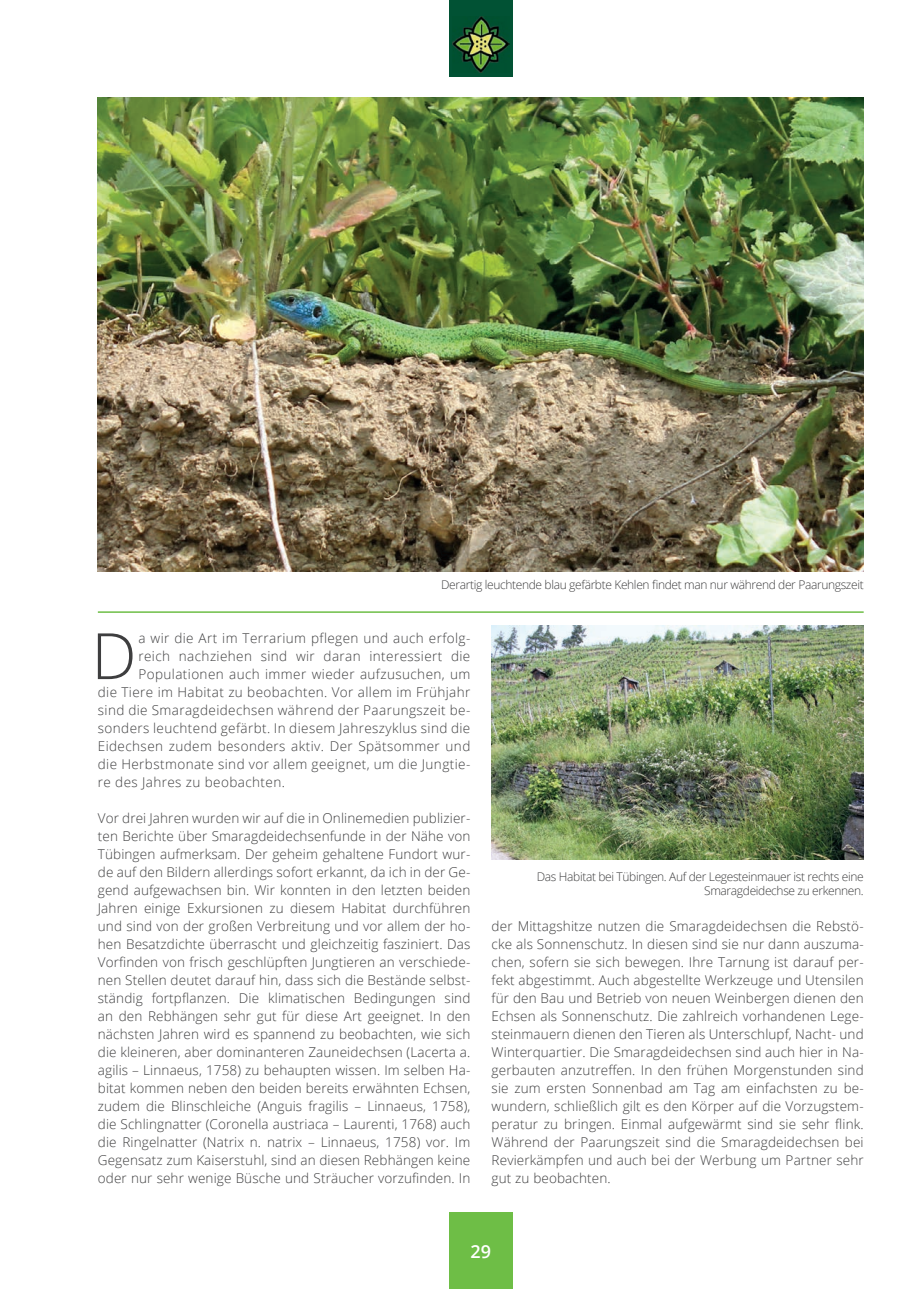
<style>
.page{position:relative;width:919px;height:1289px;background:#fff}
.page>*{position:absolute;margin:0;border:0;box-sizing:border-box;transform-origin:0 0}
.t1{font:300 63.9px "Open Sans";color:#3e3e3f}
.t2{font:600 18px "Open Sans";color:#fff}
.t3{font:300 13.5px/18px "Open Sans";letter-spacing:.03em;color:#3e3e3f;text-align:justify}
.t4{font:300 12px/14.4px "Open Sans";letter-spacing:-.03em;color:#3e3e3f;text-align:right}
</style>
<div class="page">
<div style="left:449px;top:0;width:63px;height:77px;background:#015234"></div>
<img style="left:452px;top:17px;width:57px;height:55px">
<div style="left:449px;top:1212px;width:63px;height:76px;background:#6ebe46"></div>
<hr style="left:98px;top:611px;width:765px;height:2px;background:#6ebe46">
<img style="left:491px;top:625px;width:372px;height:234px">
<img style="left:98px;top:98px;width:765px;height:473px">
<p class="t4" style="left:441px;top:577px;width:424px">Derartig leuchtende blau gefärbte Kehlen findet man nur während der Paarungszeit</p>
<h1 class="t1" style="left:91px;top:612px;width:47px">D</h1>
<p class="t3" style="left:138px;top:628px;width:333px">a wir die Art im Terrarium pflegen und auch erfolg-</p>
<p class="t3" style="left:138px;top:646px;width:333px">reich nachziehen sind wir daran interessiert die</p>
<p class="t3" style="left:138px;top:664px;width:333px">Populationen auch immer wieder aufzusuchen, um</p>
<p class="t3" style="left:98px;top:682px;width:374px">die Tiere im Habitat zu beobachten. Vor allem im Frühjahr</p>
<p class="t3" style="left:98px;top:700px;width:374px">sind die Smaragdeidechsen während der Paarungszeit be-</p>
<p class="t3" style="left:98px;top:718px;width:374px">sonders leuchtend gefärbt. In diesem Jahreszyklus sind die</p>
<p class="t3" style="left:98px;top:736px;width:374px">Eidechsen zudem besonders aktiv. Der Spätsommer und</p>
<p class="t3" style="left:98px;top:754px;width:374px">die Herbstmonate sind vor allem geeignet, um die Jungtie-</p>
<p class="t3" style="left:98px;top:772px;width:189px">re des Jahres zu beobachten.</p>
<p class="t3" style="left:98px;top:808px;width:374px">Vor drei Jahren wurden wir auf die in Onlinemedien publizier&shy;ten Berichte über Smaragdeidechsenfunde in der Nähe von Tübingen aufmerksam. Der geheim gehaltene Fundort wur&shy;de auf den Bildern allerdings sofort erkannt, da ich in der Ge&shy;gend aufgewachsen bin. Wir konnten in den letzten beiden Jahren einige Exkursionen zu diesem Habitat durchführen und sind von der großen Verbreitung und vor allem der ho&shy;hen Besatzdichte überrascht und gleichzeitig fasziniert. Das Vorfinden von frisch geschlüpften Jungtieren an verschiede&shy;nen Stellen deutet darauf hin, dass sich die Bestände selbst&shy;ständig fortpflanzen. Die klimatischen Bedingungen sind an den Rebhängen sehr gut für diese Art geeignet. In den nächsten Jahren wird es spannend zu beobachten, wie sich die kleineren, aber dominanteren Zauneidechsen (Lacerta a. agilis – Linnaeus, 1758) zu behaupten wissen. Im selben Ha&shy;bitat kommen neben den beiden bereits erwähnten Echsen, zudem die Blinschleiche (Anguis fragilis – Linnaeus, 1758), die Schlingnatter (Coronella austriaca – Laurenti, 1768) auch die Ringelnatter (Natrix n. natrix – Linnaeus, 1758) vor. Im Gegensatz zum Kaiserstuhl, sind an diesen Rebhängen keine oder nur sehr wenige Büsche und Sträucher vorzufinden. In</p>
<p class="t4" style="left:536px;top:868px;width:328px">Das Habitat bei Tübingen. Auf der Legesteinmauer ist rechts eine<br>Smaragdeidechse zu erkennen.</p>
<p class="t3" style="left:491px;top:916px;width:373px">der Mittagshitze nutzen die Smaragdeidechsen die Rebstö&shy;cke als Sonnenschutz. In diesen sind sie nur dann auszuma&shy;chen, sofern sie sich bewegen. Ihre Tarnung ist darauf per&shy;fekt abgestimmt. Auch abgestellte Werkzeuge und Utensilen für den Bau und Betrieb von neuen Weinbergen dienen den Echsen als Sonnenschutz. Die zahlreich vorhandenen Lege&shy;steinmauern dienen den Tieren als Unterschlupf, Nacht- und Winterquartier. Die Smaragdeidechsen sind auch hier in Na&shy;gerbauten anzutreffen. In den frühen Morgenstunden sind sie zum ersten Sonnenbad am Tag am einfachsten zu be&shy;wundern, schließlich gilt es den Körper auf die Vorzugstem&shy;peratur zu bringen. Einmal aufgewärmt sind sie sehr flink.<br>Während der Paarungszeit sind die Smaragdeidechsen bei Revierkämpfen und auch bei der Werbung um Partner sehr gut zu beobachten.</p>
<h2 class="t2" style="left:470px;top:1238px;width:22px">29</h2>
</div>
